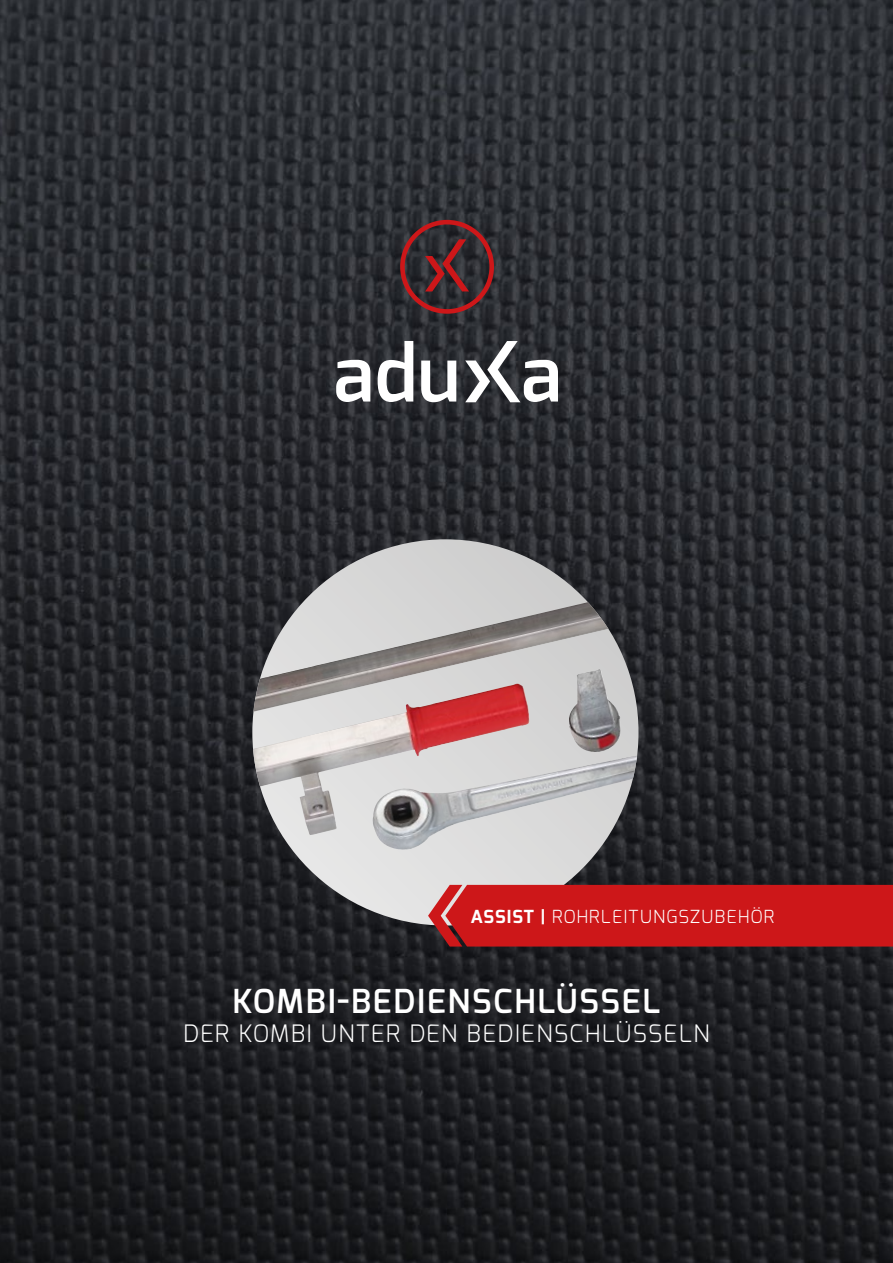
<style>
.page{position:relative;width:893px;height:1263px;background:#fff}
.page>*{position:absolute;margin:0;border:0;box-sizing:border-box;transform-origin:0 0}
.t1{font:600 33px "Exo";letter-spacing:.06em;color:#fff}
.t2{font:300 24px "Exo";letter-spacing:.06em;color:#fff}
.t3{font:300 18px "Exo";letter-spacing:.06em;color:#fff}
.s1{font-weight:700}
</style>
<div class="page">
<img style="left:0;top:0;width:893px;height:1263px">
<svg style="left:252px;top:539px;width:386px;height:386px"></svg>
<img style="left:253px;top:602px;width:355px;height:140px">
<div style="left:400px;top:220px;width:94px;height:94px;border:5px solid #cd1719;border-radius:50%"></div>
<svg style="left:425px;top:239px;width:44px;height:52px"></svg>
<svg style="left:336px;top:341px;width:222px;height:61px"></svg>
<div style="left:428px;top:885px;width:465px;height:61px;background:#cd1719"></div>
<p class="t3" style="left:471px;top:904px;width:305px"><span class="s1">ASSIST |</span> ROHRLEITUNGSZUBEHÖR</p>
<h1 class="t1" style="left:232px;top:980px;width:430px">KOMBI-BEDIENSCHLÜSSEL</h1>
<p class="t2" style="left:183px;top:1018px;width:528px">DER KOMBI UNTER DEN BEDIENSCHLÜSSELN</p>
</div>
